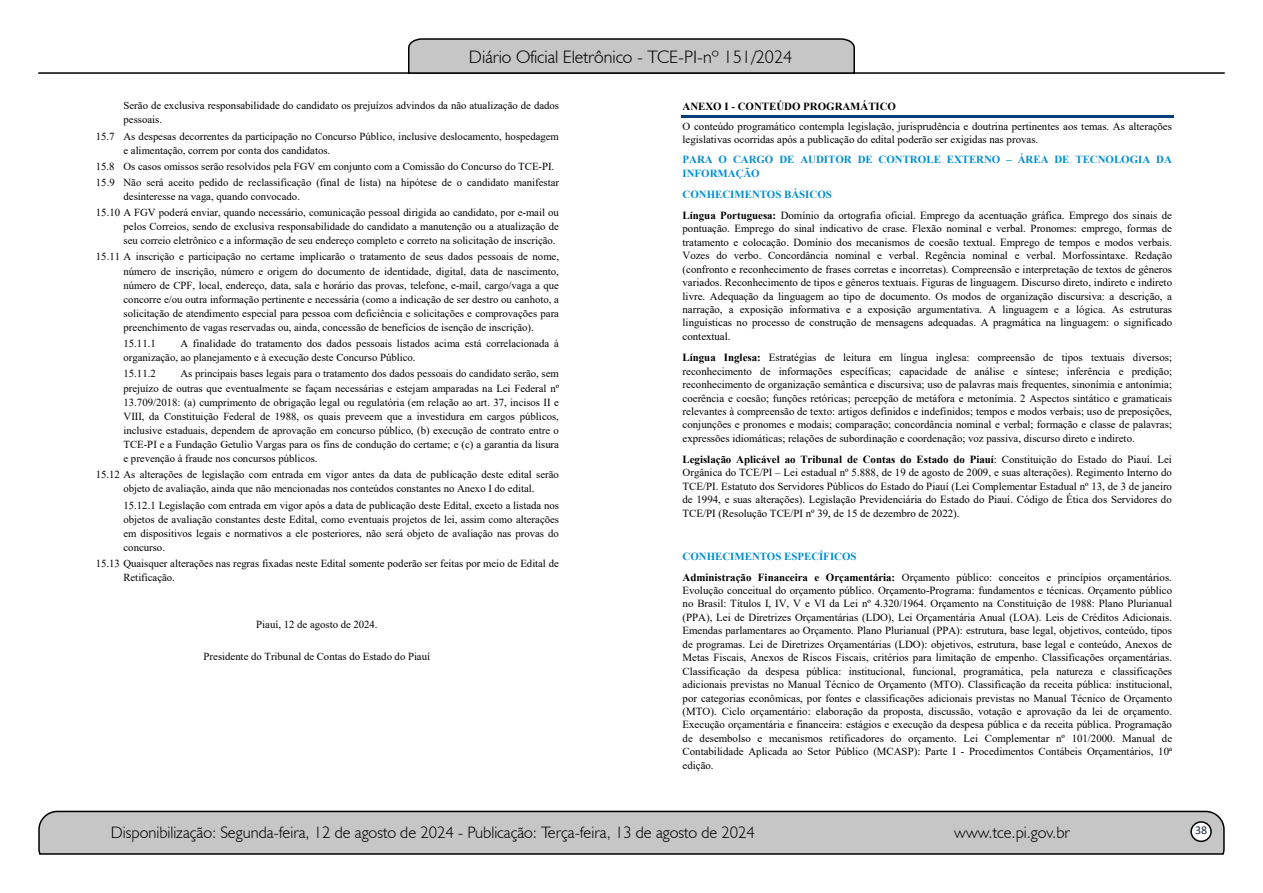
<style>
.page{position:relative;width:1263px;height:893px;background:#fff}
.page>*{position:absolute;margin:0;border:0;box-sizing:border-box;transform-origin:0 0}
.t1{font:300 18px "Humanist 521 BT";color:#000}
.t2{font:300 16.5px "Humanist 521 BT";color:#000}
.t3{font:12px "Calibri";color:#212d4c}
.t4{font:10.8px/13.4px "Times New Roman";color:#000}
.t5{font:700 10.8px/13.5px "Times New Roman";letter-spacing:-.005em;color:#008ed0}
.t6{font:700 10.8px "Times New Roman";letter-spacing:-.005em;color:#000}
.s1{font-weight:700;color:#008ed0}
.s2{font-weight:700}
</style>
<div class="page">
<svg style="left:38px;top:810px;width:1187px;height:45px;background:#b9b9b9"></svg>
<div style="left:1191px;top:822px;width:20px;height:19px;background:#fff;border-radius:50%"></div>
<div style="left:1190px;top:821px;width:22px;height:21px;border:2px solid #000;border-radius:50%"></div>
<hr style="left:38px;top:72px;width:1187px;height:2px;background:#000">
<svg style="left:407px;top:38px;width:449px;height:36px;background:#b4b4b4"></svg>
<hr style="left:681px;top:116px;width:492px;height:2px;background:#003d7d">
<h1 class="t1" style="left:469px;top:46px;width:325px">Diário Oficial Eletrônico - TCE-PI-nº 151/2024</h1>
<p class="t4" style="left:124px;top:98px;width:437px;line-height:14px">Serão de exclusiva responsabilidade do candidato os prejuízos advindos da não atualização de dados pessoais.</p>
<p class="t4" style="left:123px;top:129px;width:437px;line-height:14px;text-indent:-28px">15.7 As despesas decorrentes da participação no Concurso Público, inclusive deslocamento, hospedagem e alimentação, correm por conta dos candidatos.</p>
<p class="t4" style="left:96px;top:158px;width:465px;line-height:16.2px">15.8 Os casos omissos serão resolvidos pela FGV em conjunto com a Comissão do Concurso do TCE-PI.<br>15.9 Não será aceito pedido de reclassificação (final de lista) na hipótese de o candidato manifestar</p>
<p class="t4" style="left:96px;top:188px;width:465px;line-height:16.2px;text-indent:28px">desinteresse na vaga, quando convocado.<br>15.10 A FGV poderá enviar, quando necessário, comunicação pessoal dirigida ao candidato, por e-mail ou</p>
<p class="t4" style="left:124px;top:219px;width:437px;line-height:14px">pelos Correios, sendo de exclusiva responsabilidade do candidato a manutenção ou a atualização de seu correio eletrônico e a informação de seu endereço completo e correto na solicitação de inscrição.</p>
<p class="t4" style="left:124px;top:249px;width:437px;line-height:14.1px;text-align:justify;text-indent:-28px">15.11 A inscrição e participação no certame implicarão o tratamento de seus dados pessoais de nome, número de inscrição, número e origem do documento de identidade, digital, data de nascimento, número de CPF, local, endereço, data, sala e horário das provas, telefone, e-mail, cargo/vaga a que concorre e/ou outra informação pertinente e necessária (como a indicação de ser destro ou canhoto, a solicitação de atendimento especial para pessoa com deficiência e solicitações e comprovações para preenchimento de vagas reservadas ou, ainda, concessão de benefícios de isenção de inscrição).</p>
<p class="t4" style="left:124px;top:337px;width:34px">15.11.1</p>
<p class="t6" style="left:682px;top:99px;width:215px">ANEXO I - CONTEÚDO PROGRAMÁTICO</p>
<p class="t4" style="left:682px;top:120px;width:491px;line-height:12.9px">O conteúdo programático contempla legislação, jurisprudência e doutrina pertinentes aos temas. As alterações legislativas ocorridas após a publicação do edital poderão ser exigidas nas provas.</p>
<p class="t5" style="left:682px;top:153px;width:491px">PARA O CARGO DE AUDITOR DE CONTROLE EXTERNO – ÁREA DE TECNOLOGIA DA<br>INFORMAÇÃO</p>
<p class="t4" style="left:682px;top:184px;width:491px;line-height:21px"><span class="s1">CONHECIMENTOS BÁSICOS<br></span><span class="s2">Língua Portuguesa:</span> Domínio da ortografia oficial. Emprego da acentuação gráfica. Emprego dos sinais de</p>
<p class="t4" style="left:682px;top:222px;width:491px;text-align:justify">pontuação. Emprego do sinal indicativo de crase. Flexão nominal e verbal. Pronomes: emprego, formas de tratamento e colocação. Domínio dos mecanismos de coesão textual. Emprego de tempos e modos verbais.<br>Vozes do verbo. Concordância nominal e verbal. Regência nominal e verbal. Morfossintaxe. Redação (confronto e reconhecimento de frases corretas e incorretas). Compreensão e interpretação de textos de gêneros variados. Reconhecimento de tipos e gêneros textuais. Figuras de linguagem. Discurso direto, indireto e indireto livre. Adequação da linguagem ao tipo de documento. Os modos de organização discursiva: a descrição, a narração, a exposição informativa e a exposição argumentativa. A linguagem e a lógica. As estruturas linguísticas no processo de construção de mensagens adequadas. A pragmática na linguagem: o significado contextual.</p>
<p class="t4" style="left:682px;top:351px;width:491px;text-align:justify"><span class="s2">Língua Inglesa:</span> Estratégias de leitura em língua inglesa: compreensão de tipos textuais diversos; reconhecimento de informações específicas; capacidade de análise e síntese; inferência e predição; reconhecimento de organização semântica e discursiva; uso de palavras mais frequentes, sinonímia e antonímia; coerência e coesão; funções retóricas; percepção de metáfora e metonímia. 2 Aspectos sintático e gramaticais relevantes à compreensão de texto: artigos definidos e indefinidos; tempos e modos verbais; uso de preposições, conjunções e pronomes e modais; comparação; concordância nominal e verbal; formação e classe de palavras; expressões idiomáticas; relações de subordinação e coordenação; voz passiva, discurso direto e indireto.</p>
<p class="t4" style="left:682px;top:452px;width:491px;text-align:justify"><span class="s2">Legislação Aplicável ao Tribunal de Contas do Estado do Piauí</span>: Constituição do Estado do Piauí. Lei Orgânica do TCE/PI – Lei estadual nº 5.888, de 19 de agosto de 2009, e suas alterações). Regimento Interno do TCE/PI. Estatuto dos Servidores Públicos do Estado do Piauí (Lei Complementar Estadual nº 13, de 3 de janeiro de 1994, e suas alterações). Legislação Previdenciária do Estado do Piauí. Código de Ética dos Servidores do TCE/PI (Resolução TCE/PI nº 39, de 15 de dezembro de 2022).</p>
<p class="t4" style="left:682px;top:545px;width:491px;line-height:21.1px"><span class="s1">CONHECIMENTOS ESPECÍFICOS<br></span><span class="s2">Administração Financeira e Orçamentária:</span> Orçamento público: conceitos e princípios orçamentários.</p>
<p class="t4" style="left:682px;top:583px;width:491px;text-align:justify">Evolução conceitual do orçamento público. Orçamento-Programa: fundamentos e técnicas. Orçamento público no Brasil: Títulos I, IV, V e VI da Lei nº 4.320/1964. Orçamento na Constituição de 1988: Plano Plurianual (PPA), Lei de Diretrizes Orçamentárias (LDO), Lei Orçamentária Anual (LOA). Leis de Créditos Adicionais.<br>Emendas parlamentares ao Orçamento. Plano Plurianual (PPA): estrutura, base legal, objetivos, conteúdo, tipos de programas. Lei de Diretrizes Orçamentárias (LDO): objetivos, estrutura, base legal e conteúdo, Anexos de Metas Fiscais, Anexos de Riscos Fiscais, critérios para limitação de empenho. Classificações orçamentárias.<br>Classificação da despesa pública: institucional, funcional, programática, pela natureza e classificações adicionais previstas no Manual Técnico de Orçamento (MTO). Classificação da receita pública: institucional, por categorias econômicas, por fontes e classificações adicionais previstas no Manual Técnico de Orçamento (MTO). Ciclo orçamentário: elaboração da proposta, discussão, votação e aprovação da lei de orçamento.<br>Execução orçamentária e financeira: estágios e execução da despesa pública e da receita pública. Programação de desembolso e mecanismos retificadores do orçamento. Lei Complementar nº 101/2000. Manual de Contabilidade Aplicada ao Setor Público (MCASP): Parte I - Procedimentos Contábeis Orçamentários, 10ª edição.</p>
<p class="t4" style="left:123px;top:336px;width:437px;line-height:14px;text-indent:57px">A finalidade do tratamento dos dados pessoais listados acima está correlacionada à organização, ao planejamento e à execução deste Concurso Público.</p>
<p class="t4" style="left:123px;top:367px;width:34px">15.11.2</p>
<p class="t4" style="left:123px;top:366px;width:437px;line-height:14.1px;text-align:justify;text-indent:57px">As principais bases legais para o tratamento dos dados pessoais do candidato serão, sem prejuízo de outras que eventualmente se façam necessárias e estejam amparadas na Lei Federal nº 13.709/2018: (a) cumprimento de obrigação legal ou regulatória (em relação ao art. 37, incisos II e VIII, da Constituição Federal de 1988, os quais preveem que a investidura em cargos públicos, inclusive estaduais, dependem de aprovação em concurso público, (b) execução de contrato entre o TCE-PI e a Fundação Getulio Vargas para os fins de condução do certame; e (c) a garantia da lisura e prevenção à fraude nos concursos públicos.</p>
<p class="t4" style="left:96px;top:467px;width:465px;line-height:14.1px;text-align:center">15.12 As alterações de legislação com entrada em vigor antes da data de publicação deste edital serão objeto de avaliação, ainda que não mencionadas nos conteúdos constantes no Anexo I do edital.</p>
<p class="t4" style="left:123px;top:498px;width:437px;line-height:14.1px;text-align:justify">15.12.1 Legislação com entrada em vigor após a data de publicação deste Edital, exceto a listada nos objetos de avaliação constantes deste Edital, como eventuais projetos de lei, assim como alterações em dispositivos legais e normativos a ele posteriores, não será objeto de avaliação nas provas do concurso.</p>
<p class="t4" style="left:123px;top:556px;width:437px;line-height:14px;text-indent:-28px">15.13 Quaisquer alterações nas regras fixadas neste Edital somente poderão ser feitas por meio de Edital de<br>Retificação.</p>
<p class="t4" style="left:256px;top:617px;width:123px">Piauí, 12 de agosto de 2024.</p>
<p class="t4" style="left:204px;top:649px;width:228px">Presidente do Tribunal de Contas do Estado do Piauí</p>
<h2 class="t2" style="left:111px;top:822px;width:645px">Disponibilização: Segunda-feira, 12 de agosto de 2024 - Publicação: Terça-feira, 13 de agosto de 2024</h2>
<h2 class="t2" style="left:954px;top:822px;width:117px">www.tce.pi.gov.br</h2>
<p class="t3" style="left:1195px;top:821px;width:14px">38</p>
</div>
